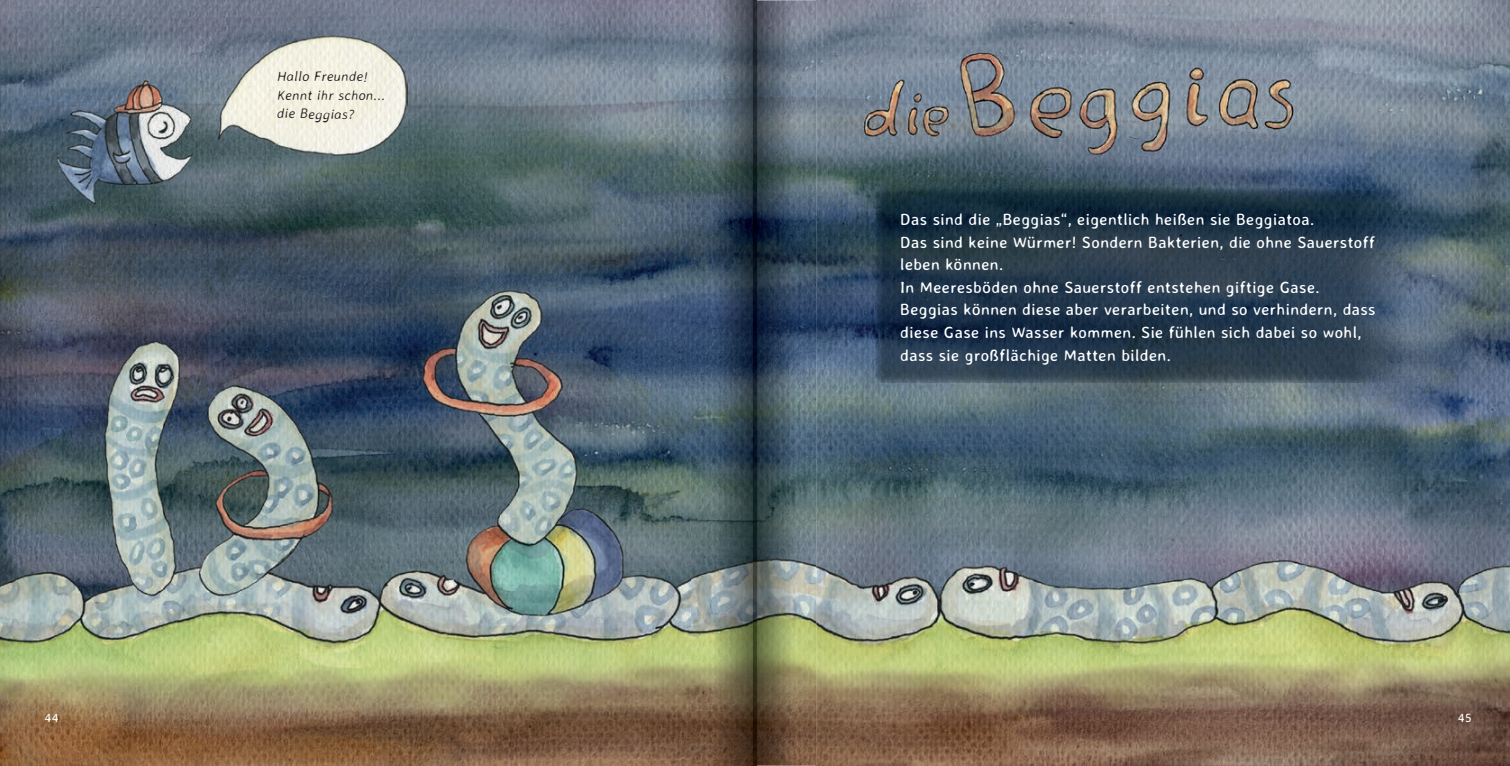
<style>
.page{position:relative;width:1510px;height:766px;background:#fff}
.page>*{position:absolute;margin:0;border:0;box-sizing:border-box;transform-origin:0 0}
.t1{font:16.25px/22.5px "Averia Sans Libre";letter-spacing:.025em;color:#fff}
.t2{font:italic 300 13.75px/18.8px "Averia Sans Libre";color:#231f20}
.t3{font:300 12.5px "Averia Sans Libre";color:#fff}
</style>
<div class="page">
<img style="left:0;top:0;width:1509px;height:765px">
<img style="left:875px;top:188px;width:531px;height:195px">
<img style="left:211px;top:34px;width:196px;height:122px">
<img style="left:691px;top:0;width:65px;height:765px">
<img style="left:756px;top:1px;width:60px;height:764px">
<img style="left:753px;top:1px;width:3px;height:764px">
<p class="t2" style="left:277px;top:66px;width:109px;rotate:1deg">Hallo Freunde!<br>Kennt ihr schon... die Beggias?</p>
<p class="t3" style="left:44px;top:710px;width:16px">44</p>
<p class="t1" style="left:900px;top:208px;width:477px">Das sind die „Beggias“, eigentlich heißen sie Beggiatoa.<br>Das sind keine Würmer! Sondern Bakterien, die ohne Sauerstoff leben können.<br>In Meeresböden ohne Sauerstoff entstehen giftige Gase.<br>Beggias können diese aber verarbeiten, und so verhindern, dass diese Gase ins Wasser kommen. Sie fühlen sich dabei so wohl, dass sie großflächige Matten bilden.</p>
<p class="t3" style="left:1457px;top:710px;width:15px">45</p>
</div>
